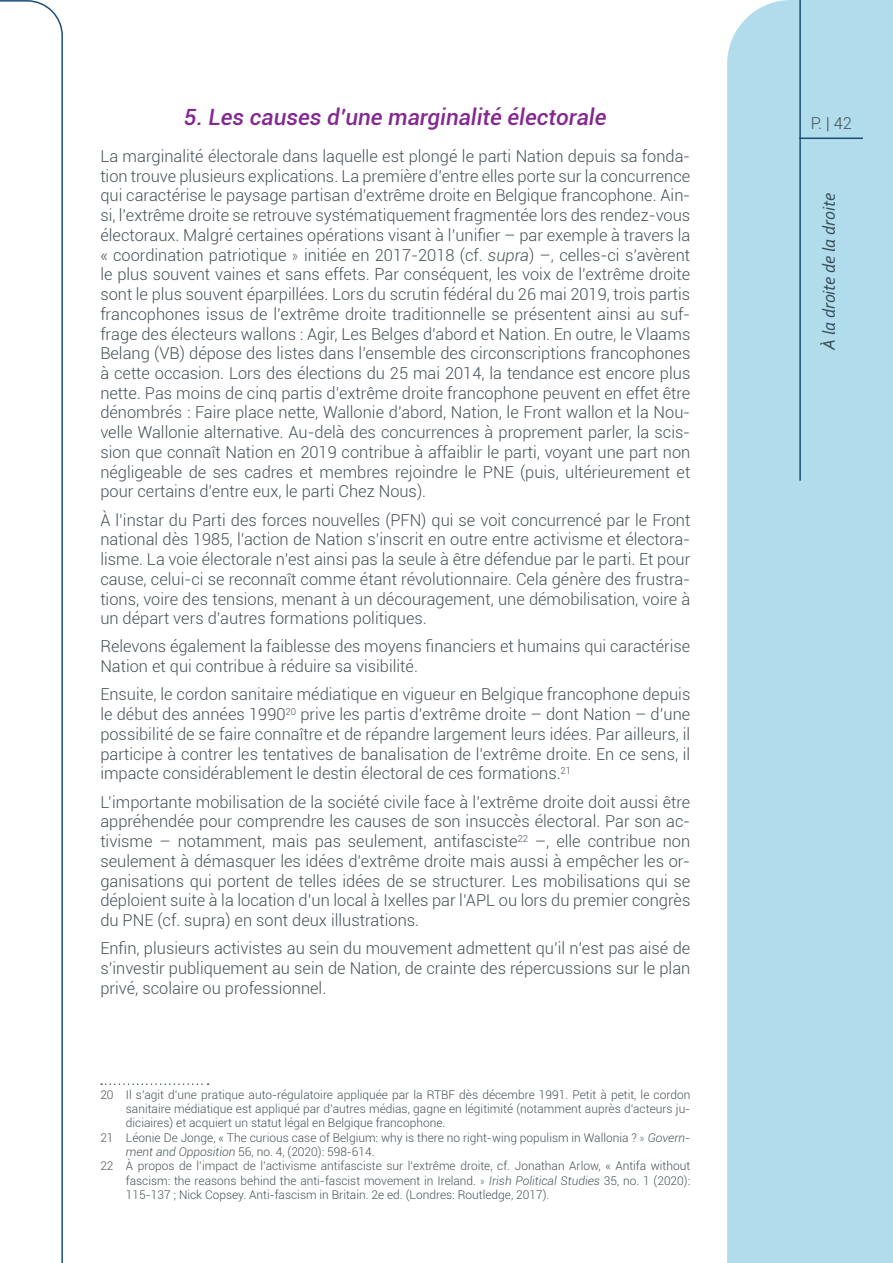
<style>
.page{position:relative;width:893px;height:1263px;background:#fff}
.page>*{position:absolute;margin:0;border:0;box-sizing:border-box;transform-origin:0 0}
.t1{font:italic 500 22.35px "Roboto";color:#842990}
.t2{font:italic 18px "Corbel";letter-spacing:-.01em;color:#374d58}
.t3{font:300 16.5px/19.8px "Roboto";color:#465056;text-align:justify}
.t4{font:300 12px "Roboto";color:#465056}
.s1{font-family:"Lato"}
.s2{font-style:italic}
</style>
<div class="page">
<div style="left:727px;top:0;width:166px;height:1263px;background:#b1dcec"></div>
<svg style="left:0;top:0;width:63px;height:1263px"></svg>
<hr style="left:799px;top:0;width:2px;height:481px;background:#1a4c77">
<div style="left:802px;top:99px;width:58px;height:31px;background:#b0dcec"></div>
<hr style="left:799px;top:138px;width:64px;height:1px;background:#1a4c77">
<div style="left:809px;top:156px;width:28px;height:325px;background:#b0dcec"></div>
<svg style="left:101px;top:1083px;width:108px;height:2px"></svg>
<h1 class="t1" style="left:184px;top:102px;width:424px">5. Les causes d’une marginalité électorale</h1>
<p class="t3" style="left:811px;top:113px;width:43px">P. | 42</p>
<p class="t3" style="left:100px;top:146px;width:592px">La marginalité électorale dans laquelle est plongé le parti Nation depuis sa fonda&shy;tion trouve plusieurs explications. La première d’entre elles porte sur la concurrence qui caractérise le paysage partisan d’extrême droite en Belgique francophone. Ain&shy;si, l’extrême droite se retrouve systématiquement fragmentée lors des rendez-vous électoraux. Malgré certaines opérations visant à l’unifier – par exemple à travers la « coordination patriotique <span class="s1">»</span> initiée en 2017-2018 (cf. <span class="s2">supra</span>) –, celles-ci s’avèrent le plus souvent vaines et sans effets. Par conséquent, les voix de l’extrême droite sont le plus souvent éparpillées. Lors du scrutin fédéral du 26 mai 2019, trois partis francophones issus de l’extrême droite traditionnelle se présentent ainsi au suf&shy;frage des électeurs wallons : Agir, Les Belges d’abord et Nation. En outre, le Vlaams Belang (VB) dépose des listes dans l’ensemble des circonscriptions francophones à cette occasion. Lors des élections du 25 mai 2014, la tendance est encore plus nette. Pas moins de cinq partis d’extrême droite francophone peuvent en effet être dénombrés : Faire place nette, Wallonie d’abord, Nation, le Front wallon et la Nou&shy;velle Wallonie alternative. Au-delà des concurrences à proprement parler, la scis&shy;sion que connaît Nation en 2019 contribue à affaiblir le parti, voyant une part non négligeable de ses cadres et membres rejoindre le PNE (puis, ultérieurement et pour certains d’entre eux, le parti Chez Nous).</p>
<p class="t3" style="left:100px;top:509px;width:591px">À l’instar du Parti des forces nouvelles (PFN) qui se voit concurrencé par le Front national dès 1985, l’action de Nation s’inscrit en outre entre activisme et électora&shy;lisme. La voie électorale n’est ainsi pas la seule à être défendue par le parti. Et pour cause, celui-ci se reconnaît comme étant révolutionnaire. Cela génère des frustra&shy;tions, voire des tensions, menant à un découragement, une démobilisation, voire à un départ vers d’autres formations politiques.</p>
<p class="t3" style="left:100px;top:636px;width:591px">Relevons également la faiblesse des moyens financiers et humains qui caractérise<br>Nation et qui contribue à réduire sa visibilité.</p>
<p class="t3" style="left:100px;top:684px;width:592px">Ensuite, le cordon sanitaire médiatique en vigueur en Belgique francophone depuis le début des années 1990<sup>20</sup> prive les partis d’extrême droite – dont Nation – d’une possibilité de se faire connaître et de répandre largement leurs idées. Par ailleurs, il participe à contrer les tentatives de banalisation de l’extrême droite. En ce sens, il impacte considérablement le destin électoral de ces formations.<sup>21</sup></p>
<p class="t3" style="left:100px;top:791px;width:591px">L’importante mobilisation de la société civile face à l’extrême droite doit aussi être appréhendée pour comprendre les causes de son insuccès électoral. Par son ac&shy;tivisme – notamment, mais pas seulement, antifasciste<sup>22</sup> –, elle contribue non seulement à démasquer les idées d’extrême droite mais aussi à empêcher les or&shy;ganisations qui portent de telles idées de se structurer. Les mobilisations qui se déploient suite à la location d’un local à Ixelles par l’APL ou lors du premier congrès du PNE (cf. supra) en sont deux illustrations.</p>
<p class="t3" style="left:100px;top:938px;width:591px">Enfin, plusieurs activistes au sein du mouvement admettent qu’il n’est pas aisé de s’investir publiquement au sein de Nation, de crainte des répercussions sur le plan privé, scolaire ou professionnel.</p>
<p class="t2" style="left:818px;top:350px;width:158px;rotate:-90deg">À la droite de la droite</p>
<p class="t4" style="left:100px;top:1086px;width:591px">20 Il s’agit d’une pratique auto-régulatoire appliquée par la RTBF dès décembre 1991. Petit à petit, le cordon</p>
<p class="t4" style="left:126px;top:1100px;width:566px">sanitaire médiatique est appliqué par d’autres médias, gagne en légitimité (notamment auprès d’acteurs ju-</p>
<p class="t4" style="left:126px;top:1115px;width:321px">diciaires) et acquiert un statut légal en Belgique francophone.</p>
<p class="t4" style="left:100px;top:1129px;width:591px">21 Léonie De Jonge, « The curious case of Belgium: why is there no right-wing populism in Wallonia ? <span class="s1">»</span> <span class="s2">Govern-</span></p>
<p class="t4" style="left:126px;top:1143px;width:250px"><span class="s2">ment and Opposition</span> 56, no. 4, (2020): 598-614.</p>
<p class="t4" style="left:100px;top:1158px;width:591px">22 À propos de l’impact de l’activisme antifasciste sur l’extrême droite, cf. Jonathan Arlow, « Antifa without</p>
<p class="t4" style="left:126px;top:1172px;width:566px">fascism: the reasons behind the anti-fascist movement in Ireland. <span class="s1">»</span> <span class="s2">Irish Political Studies</span> 35, no. 1 (2020):</p>
<p class="t4" style="left:126px;top:1186px;width:425px">115-137 ; Nick Copsey. Anti-fascism in Britain. 2e ed. (Londres: Routledge, 2017).</p>
</div>
